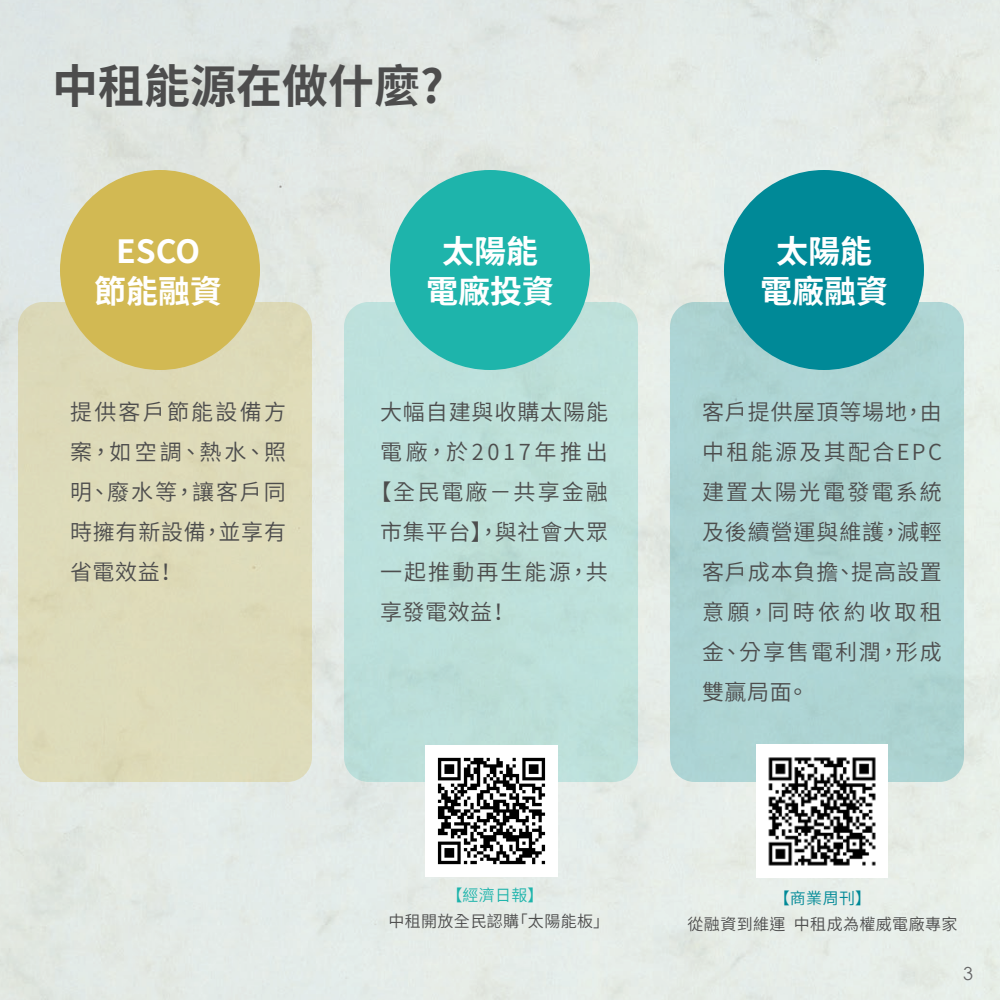
<style>
.page{position:relative;width:1000px;height:1000px;background:#fff}
.page>*{position:absolute;margin:0;border:0;box-sizing:border-box;transform-origin:0 0}
.t1{font:700 46px "Noto Sans CJ Ktc";color:#4d4d4d}
.t2{font:700 32px/40px "Noto Sans CJ Ktc";color:#fff;text-align:center}
.t3{font:600 22px/40px "Noto Sans CJ Ktc";letter-spacing:.09em;color:#4d4d4d;text-align:justify}
.t4{font:600 22px "Noto Sans CJ Ktc";letter-spacing:.165em;color:#4d4d4d}
.t5{font:600 22px "Noto Sans CJ Ktc";letter-spacing:.035em;color:#4d4d4d}
.t6{font:600 22px "Noto Sans CJ Ktc";letter-spacing:.04em;color:#4d4d4d}
.t7{font:18px "Century Gothic";color:#666}
.t8{font:600 16px "Noto Sans CJ Ktc";letter-spacing:.025em;color:#4d4d4d}
.t9{font:600 16px "Noto Sans CJ Ktc";color:#1eb4ab}
.t10{font:600 16px "Noto Sans CJ Ktc";color:#008997}
</style>
<div class="page">
<div style="left:18px;top:302px;width:294px;height:480px;background:#dddbba;border-radius:25px"></div>
<div style="left:344px;top:302px;width:294px;height:480px;background:#bde0db;border-radius:25px"></div>
<div style="left:670px;top:302px;width:294px;height:480px;background:#add4d3;border-radius:25px"></div>
<div style="left:60px;top:170px;width:200px;height:200px;background:#d2b953;border-radius:50%"></div>
<div style="left:390px;top:170px;width:200px;height:200px;background:#1eb4ab;border-radius:50%"></div>
<div style="left:724px;top:170px;width:200px;height:200px;background:#008997;border-radius:50%"></div>
<img style="left:426px;top:746px;width:132px;height:119px">
<img style="left:756px;top:744px;width:132px;height:122px">
<h1 class="t1" style="left:52px;top:60px;width:393px">中租能源在做什麼?</h1>
<h2 class="t2" style="left:94px;top:232px;width:129px">ESCO<br>節能融資</h2>
<h2 class="t2" style="left:760px;top:232px;width:129px">太陽能電廠融資</h2>
<h2 class="t2" style="left:426px;top:232px;width:130px">太陽能電廠投資</h2>
<p class="t3" style="left:70px;top:392px;width:217px">提供客戶節能設備方案，如空調、熱水、照明、廢水等，讓客戶同時擁有新設備，並享有省電效益！</p>
<p class="t6" style="left:380px;top:400px;width:229px">大幅自建與收購太陽能</p>
<p class="t4" style="left:380px;top:440px;width:229px">電廠，於2017年推出</p>
<p class="t3" style="left:370px;top:472px;width:240px">【全民電廠－共享金融</p>
<p class="t5" style="left:380px;top:520px;width:229px">市集平台】，與社會大眾</p>
<p class="t3" style="left:380px;top:552px;width:229px">一起推動再生能源，共</p>
<p class="t3" style="left:380px;top:592px;width:131px">享發電效益！</p>
<p class="t9" style="left:446px;top:886px;width:99px">【經濟日報】</p>
<p class="t8" style="left:388px;top:912px;width:222px">中租開放全民認購「太陽能板」</p>
<p class="t3" style="left:702px;top:392px;width:241px">客戶提供屋頂等場地，由中租能源及其配合EPC建置太陽光電發電系統及後續營運與維護，減輕客戶成本負擔、提高設置意願，同時依約收取租金、分享售電利潤，形成雙贏局面。</p>
<p class="t10" style="left:774px;top:889px;width:99px">【商業周刊】</p>
<p class="t8" style="left:688px;top:915px;width:271px">從融資到維運 中租成為權威電廠專家</p>
<p class="t7" style="left:963px;top:961px;width:11px">3</p>
</div>
